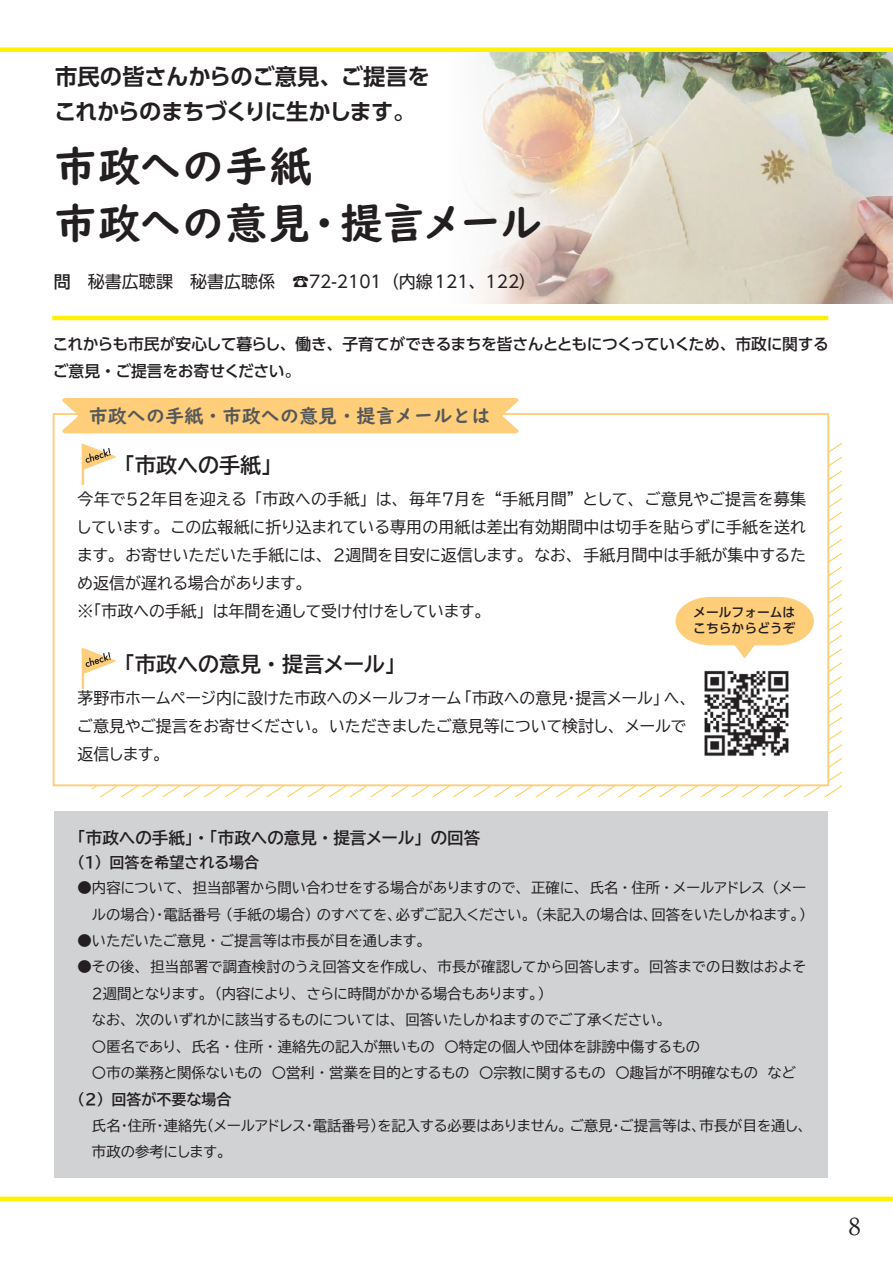
<style>
.page{position:relative;width:893px;height:1263px;background:#fff}
.page>*{position:absolute;margin:0;border:0;box-sizing:border-box;transform-origin:0 0}
.t1{font:42.45px/57.4px "UD Digi Kyokasho NP B";color:#231f20}
.t2{font:23.4px "Ryumin Pr 6 N";color:#231f20}
.t3{font:700 22.35px/35.2px "UD Shin Go Pr 6 N De";letter-spacing:-.02em;color:#231f20}
.t4{font:21px "BIZ UDP Gothic Bold";color:#231f20}
.t5{font:19.2px "UD Digi Kyokasho NP B";color:#57585a}
.t6{font:16.95px "UD Shin Go Pr 6 N";color:#231f20}
.t7{font:16.5px "BIZ UDP Gothic Bold";color:#231f20}
.t8{font:15.9px/27.9px "BIZ UDP Gothic";letter-spacing:.005em;color:#231f20}
.t9{font:500 15.75px/27.6px "UD Shin Go Pr 6 N";letter-spacing:-.025em;color:#231f20}
.t10{font:15px "BIZ UDP Gothic Bold";color:#231f20}
.t11{font:14.4px/26.4px "BIZ UDP Gothic";color:#231f20;text-align:right}
.t12{font:500 12.75px/15.9px "UD Shin Go Pr 6 N";color:#231f20}
.s1{font-weight:500}
</style>
<div class="page">
<img style="left:477px;top:52px;width:416px;height:252px">
<div style="left:0;top:47px;width:893px;height:5px;background:#fff101"></div>
<div style="left:0;top:1196px;width:893px;height:5px;background:#fff101"></div>
<div style="left:61px;top:398px;width:459px;height:35px;background:#fece7a"></div>
<svg style="left:82px;top:443px;width:116px;height:353px"></svg>
<div style="left:54px;top:811px;width:774px;height:367px;background:#d1d2d4"></div>
<svg style="left:675px;top:440px;width:166px;height:356px"></svg>
<hr style="left:52px;top:316px;width:776px;height:4px;background:#fff101">
<h3 class="t3" style="left:54px;top:58px;width:377px">市民の皆さんからのご意見、ご提言をこれからのまちづくりに生かします。</h3>
<h1 class="t1" style="left:54px;top:137px;width:489px">市政への手紙<br>市政への意見・提言メール</h1>
<p class="t6" style="left:54px;top:268px;width:484px"><span class="s1">問</span>　秘書広聴課　秘書広聴係　☎72-2101（内線121、122）</p>
<p class="t9" style="left:53px;top:329px;width:778px">これからも市民が安心して暮らし、働き、子育てができるまちを皆さんとともにつくっていくため、市政に関するご意見・ご提言をお寄せください。</p>
<h3 class="t5" style="left:89px;top:405px;width:403px">市政への手紙・市政への意見・提言メールとは</h3>
<h3 class="t4" style="left:125px;top:455px;width:148px">「市政への手紙」</h3>
<p class="t8" style="left:78px;top:485px;width:730px">今年で５２年目を迎える「市政への手紙」は、毎年７月を “手紙月間” として、ご意見やご提言を募集しています。この広報紙に折り込まれている専用の用紙は差出有効期間中は切手を貼らずに手紙を送れます。お寄せいただいた手紙には、２週間を目安に返信します。なお、手紙月間中は手紙が集中するため返信が遅れる場合があります。<br>※「市政への手紙」は年間を通して受け付けをしています。</p>
<h3 class="t4" style="left:125px;top:653px;width:272px">「市政への意見・提言メール」</h3>
<p class="t8" style="left:78px;top:684px;width:613px">茅野市ホームページ内に設けた市政へのメールフォーム「市政への意見・提言メール」へ、ご意見やご提言をお寄せください。いただきましたご意見等について検討し、メールで返信します。</p>
<p class="t12" style="left:693px;top:604px;width:104px">メールフォームはこちらからどうぞ</p>
<p class="t7" style="left:78px;top:829px;width:404px">「市政への手紙」・「市政への意見・提言メール」の回答</p>
<p class="t10" style="left:78px;top:854px;width:183px">（1）回答を希望される場合</p>
<p class="t11" style="left:78px;top:875px;width:730px">●内容について、担当部署から問い合わせをする場合がありますので、正確に、氏名・住所・メールアドレス（メールの場合）・電話番号（手紙の場合）のすべてを、必ずご記入ください。（未記入の場合は、回答をいたしかねます。）</p>
<p class="t11" style="left:78px;top:927px;width:349px">●いただいたご意見・ご提言等は市長が目を通します。</p>
<p class="t11" style="left:78px;top:954px;width:730px">●その後、担当部署で調査検討のうえ回答文を作成し、市長が確認してから回答します。回答までの日数はおよそ</p>
<p class="t11" style="left:92px;top:980px;width:455px">２週間となります。（内容により、さらに時間がかかる場合もあります。）</p>
<p class="t11" style="left:82px;top:1006px;width:584px">　なお、次のいずれかに該当するものについては、回答いたしかねますのでご了承ください。</p>
<p class="t11" style="left:78px;top:1033px;width:624px">　 〇匿名であり、氏名・住所・連絡先の記入が無いもの　〇特定の個人や団体を誹謗中傷するもの</p>
<p class="t11" style="left:78px;top:1059px;width:720px">　 〇市の業務と関係ないもの　〇営利・営業を目的とするもの　〇宗教に関するもの　〇趣旨が不明確なもの　など</p>
<p class="t10" style="left:78px;top:1092px;width:155px">（2）回答が不要な場合</p>
<p class="t11" style="left:92px;top:1112px;width:716px;text-align:left">氏名・住所・連絡先（メールアドレス・電話番号）を記入する必要はありません。ご意見・ご提言等は、市長が目を通し、市政の参考にします。</p>
<h2 class="t2" style="left:849px;top:1208px;width:13px">8</h2>
</div>
